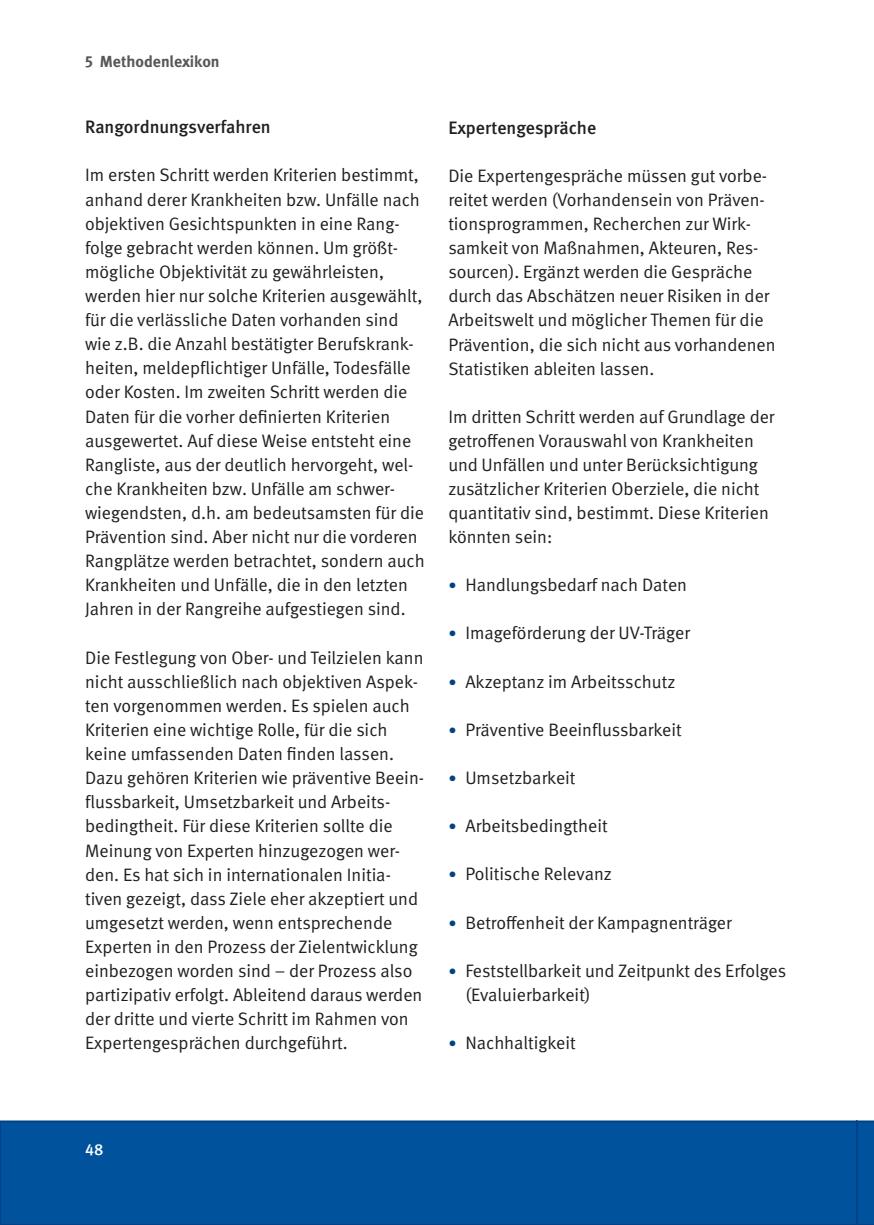
<style>
.page{position:relative;width:874px;height:1225px;background:#fff}
.page>*{position:absolute;margin:0;border:0;box-sizing:border-box;transform-origin:0 0}
.t1{font:18px/24.2px "DGUV Meta";color:#231f20}
.t2{font:500 18px "DGUV Meta";color:#231f20}
.t3{font:700 16px "DGUV Meta";color:#57585a}
.t4{font:500 16px "DGUV Meta";color:#fff}
.s1{font-size:16px;color:#014286}
</style>
<div class="page">
<div style="left:0;top:1121px;width:856px;height:104px;background:#01529c"></div>
<div style="left:0;top:1120px;width:856px;height:105px;border:2px solid #014286"></div>
<svg style="left:855px;top:1120px;width:18px;height:105px;background:#025099"></svg>
<p class="t3" style="left:85px;top:52px;width:136px">5 Methodenlexikon</p>
<p class="t2" style="left:85px;top:117px;width:187px">Rangordnungsverfahren</p>
<p class="t1" style="left:85px;top:164px;width:341px">Im ersten Schritt werden Kriterien bestimmt, anhand derer Krankheiten bzw. Unfälle nach objektiven Gesichtspunkten in eine Rang&shy;folge gebracht werden können. Um größt&shy;mögliche Objektivität zu gewährleisten, werden hier nur solche Kriterien ausgewählt, für die verlässliche Daten vorhanden sind wie z.B. die Anzahl bestätigter Berufskrank&shy;heiten, meldepflichtiger Unfälle, Todesfälle oder Kosten. Im zweiten Schritt werden die Daten für die vorher definierten Kriterien ausgewertet. Auf diese Weise entsteht eine Rangliste, aus der deutlich hervorgeht, wel&shy;che Krankheiten bzw. Unfälle am schwer&shy;wiegendsten, d.h. am bedeutsamsten für die Prävention sind. Aber nicht nur die vorderen Rangplätze werden betrachtet, sondern auch Krankheiten und Unfälle, die in den letzten Jahren in der Rangreihe aufgestiegen sind.</p>
<p class="t1" style="left:85px;top:646px;width:340px">Die Festlegung von Ober- und Teilzielen kann nicht ausschließlich nach objektiven Aspek&shy;ten vorgenommen werden. Es spielen auch Kriterien eine wichtige Rolle, für die sich keine umfassenden Daten finden lassen.<br>Dazu gehören Kriterien wie präventive Beein&shy;flussbarkeit, Umsetzbarkeit und Arbeits&shy;bedingtheit. Für diese Kriterien sollte die Meinung von Experten hinzugezogen wer&shy;den. Es hat sich in internationalen Initia&shy;tiven gezeigt, dass Ziele eher akzeptiert und umgesetzt werden, wenn entsprechende Experten in den Prozess der Zielentwicklung einbezogen worden sind – der Prozess also partizipativ erfolgt. Ableitend daraus werden der dritte und vierte Schritt im Rahmen von Expertengesprächen durchgeführt.</p>
<p class="t2" style="left:448px;top:117px;width:149px">Expertengespräche</p>
<p class="t1" style="left:448px;top:164px;width:328px">Die Expertengespräche müssen gut vorbe&shy;reitet werden (Vorhandensein von Präven&shy;tionsprogrammen, Recherchen zur Wirk&shy;samkeit von Maßnahmen, Akteuren, Res&shy;sourcen). Ergänzt werden die Gespräche durch das Abschätzen neuer Risiken in der Arbeitswelt und möglicher Themen für die Prävention, die sich nicht aus vorhandenen Statistiken ableiten lassen.</p>
<p class="t1" style="left:448px;top:405px;width:327px">Im dritten Schritt werden auf Grundlage der getroffenen Vorauswahl von Krankheiten und Unfällen und unter Berücksichtigung zusätzlicher Kriterien Oberziele, die nicht quantitativ sind, bestimmt. Diese Kriterien könnten sein:</p>
<p class="t1" style="left:448px;top:573px;width:240px"><span class="s1">•</span> Handlungsbedarf nach Daten</p>
<p class="t1" style="left:448px;top:621px;width:243px"><span class="s1">•</span> Imageförderung der UV-Träger</p>
<p class="t1" style="left:448px;top:670px;width:228px"><span class="s1">•</span> Akzeptanz im Arbeitsschutz</p>
<p class="t1" style="left:448px;top:718px;width:235px"><span class="s1">•</span> Präventive Beeinflussbarkeit</p>
<p class="t1" style="left:448px;top:766px;width:129px"><span class="s1">•</span> Umsetzbarkeit</p>
<p class="t1" style="left:448px;top:814px;width:161px"><span class="s1">•</span> Arbeitsbedingtheit</p>
<p class="t1" style="left:448px;top:862px;width:165px"><span class="s1">•</span> Politische Relevanz</p>
<p class="t1" style="left:448px;top:910px;width:285px"><span class="s1">•</span> Betroffenheit der Kampagnenträger</p>
<p class="t1" style="left:465px;top:959px;width:322px;text-indent:-17px"><span class="s1">•</span> Feststellbarkeit und Zeitpunkt des Erfolges (Evaluierbarkeit)</p>
<p class="t1" style="left:448px;top:1031px;width:129px"><span class="s1">•</span> Nachhaltigkeit</p>
<p class="t4" style="left:85px;top:1140px;width:20px">48</p>
</div>
